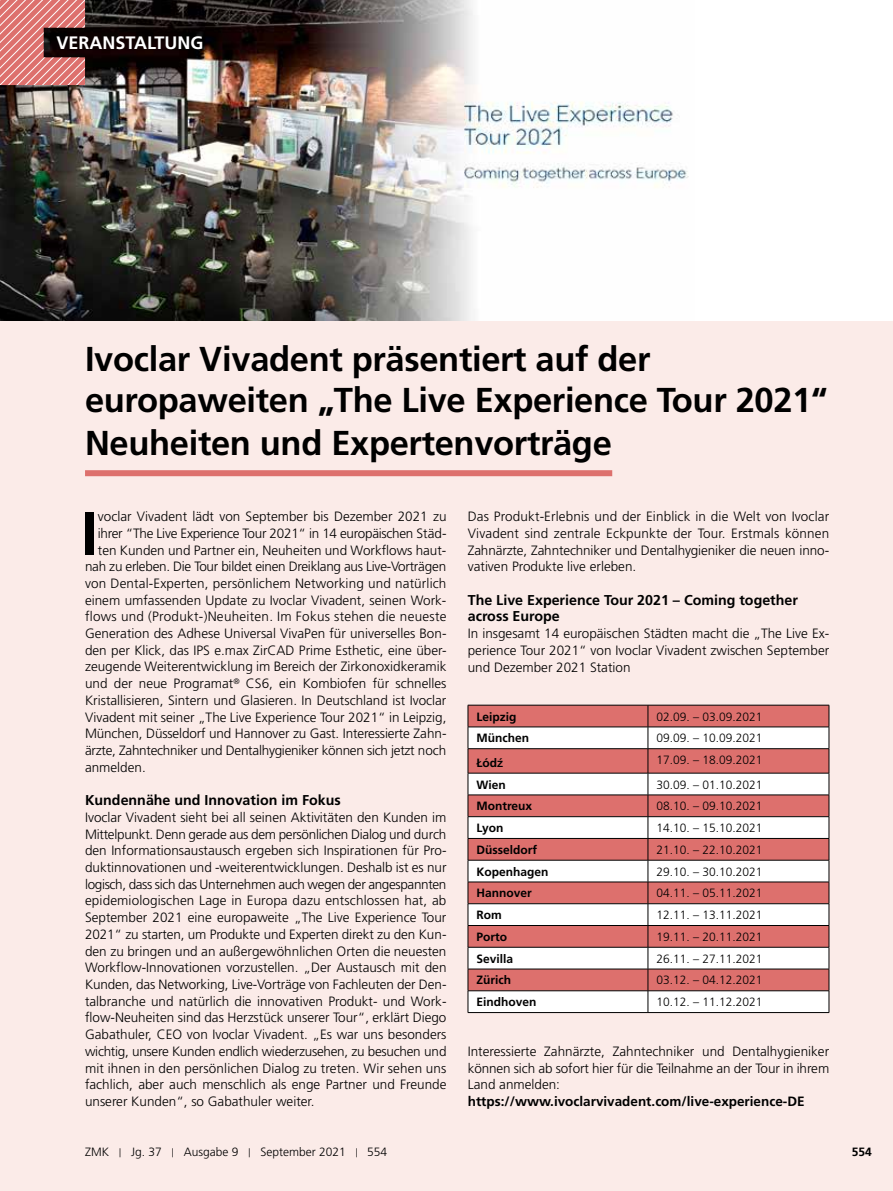
<style>
.page{position:relative;width:893px;height:1191px;background:#fbebe8}
.page>*{position:absolute;margin:0;border:0;box-sizing:border-box;transform-origin:0 0}
.t1{font:700 61.35px "Frutiger";color:#000}
.t2{font:700 34.5px/42.3px "Frutiger";letter-spacing:-.01em;color:#000}
.t3{font:700 18px "Frutiger";color:#fff}
.t4{font:700 14.25px/16.6px "Frutiger";color:#000}
.t5{font:300 13.5px/16.6px "Frutiger";color:#000;text-align:justify}
.t6{font:300 13.5px "Frutiger";letter-spacing:-.02em;color:#000}
.t7{font:300 13.5px "Frutiger";letter-spacing:.02em;color:#000}
.t8{font:700 13.5px "Frutiger";color:#000}
.t9{font:300 12px "Frutiger";color:#000}
.t10{font:700 12px "Frutiger";color:#000}
.s1{font-size:9px}
.s2{font-family:"Helvetica Neue";font-weight:500}
</style>
<div class="page">
<div style="left:0;top:0;width:893px;height:320px;background:#fff"></div>
<img style="left:0;top:0;width:689px;height:320px">
<div style="left:85px;top:470px;width:527px;height:6px;background:#dd706d"></div>
<svg style="left:0;top:0;width:85px;height:85px;background:#be716f"></svg>
<div style="left:469px;top:706px;width:360px;height:20px;background:#dd706d"></div>
<svg style="left:469px;top:727px;width:360px;height:285px;background:#ebb8b7"></svg>
<hr style="left:468px;top:705px;width:180px;height:1px;background:#000">
<hr style="left:648px;top:705px;width:181px;height:1px;background:#000">
<hr style="left:468px;top:726px;width:180px;height:1px;background:#000">
<hr style="left:648px;top:726px;width:181px;height:1px;background:#000">
<hr style="left:468px;top:748px;width:180px;height:1px;background:#000">
<hr style="left:648px;top:748px;width:181px;height:1px;background:#000">
<hr style="left:468px;top:773px;width:180px;height:1px;background:#000">
<hr style="left:648px;top:773px;width:181px;height:1px;background:#000">
<hr style="left:468px;top:794px;width:180px;height:1px;background:#000">
<hr style="left:648px;top:794px;width:181px;height:1px;background:#000">
<hr style="left:468px;top:816px;width:180px;height:1px;background:#000">
<hr style="left:648px;top:816px;width:181px;height:1px;background:#000">
<hr style="left:468px;top:838px;width:180px;height:1px;background:#000">
<hr style="left:648px;top:838px;width:181px;height:1px;background:#000">
<hr style="left:468px;top:860px;width:180px;height:1px;background:#000">
<hr style="left:648px;top:860px;width:181px;height:1px;background:#000">
<hr style="left:468px;top:881px;width:180px;height:1px;background:#000">
<hr style="left:648px;top:881px;width:181px;height:1px;background:#000">
<hr style="left:468px;top:903px;width:180px;height:1px;background:#000">
<hr style="left:648px;top:903px;width:181px;height:1px;background:#000">
<hr style="left:468px;top:925px;width:180px;height:1px;background:#000">
<hr style="left:648px;top:925px;width:181px;height:1px;background:#000">
<hr style="left:468px;top:947px;width:180px;height:1px;background:#000">
<hr style="left:648px;top:947px;width:181px;height:1px;background:#000">
<hr style="left:468px;top:968px;width:180px;height:1px;background:#000">
<hr style="left:648px;top:968px;width:181px;height:1px;background:#000">
<hr style="left:468px;top:990px;width:180px;height:1px;background:#000">
<svg style="left:468px;top:705px;width:1px;height:307px"></svg>
<hr style="left:648px;top:990px;width:181px;height:1px;background:#000">
<svg style="left:648px;top:705px;width:1px;height:307px"></svg>
<svg style="left:829px;top:705px;width:1px;height:307px"></svg>
<hr style="left:468px;top:1012px;width:180px;height:1px;background:#000">
<hr style="left:648px;top:1012px;width:181px;height:1px;background:#000">
<h3 class="t3" style="left:56px;top:32px;width:148px">VERANSTALTUNG</h3>
<h2 class="t2" style="left:85px;top:338px;width:744px">Ivoclar Vivadent präsentiert auf der europaweiten „The Live Experience Tour 2021“<br>Neuheiten und Expertenvorträge</h2>
<h1 class="t1" style="left:81px;top:497px;width:19px">I</h1>
<p class="t5" style="left:98px;top:508px;width:350px">voclar Vivadent lädt von September bis Dezember 2021 zu</p>
<p class="t5" style="left:468px;top:508px;width:363px">Das Produkt-Erlebnis und der Einblick in die Welt von Ivoclar Vivadent sind zentrale Eckpunkte der Tour. Erstmals können Zahnärzte, Zahntechniker und Dentalhygieniker die neuen inno&shy;vativen Produkte live erleben.</p>
<p class="t4" style="left:468px;top:591px;width:332px">The Live Experience Tour 2021 – Coming together across Europe</p>
<p class="t5" style="left:468px;top:625px;width:363px">In insgesamt 14 europäischen Städten macht die „The Live Ex&shy;perience Tour 2021“ von Ivoclar Vivadent zwischen September und Dezember 2021 Station</p>
<p class="t6" style="left:98px;top:525px;width:350px">ihrer “The Live Experience Tour 2021“ in 14 europäischen Städ-</p>
<p class="t5" style="left:98px;top:542px;width:350px">ten Kunden und Partner ein, Neuheiten und Workflows haut-</p>
<p class="t6" style="left:85px;top:559px;width:363px">nah zu erleben. Die Tour bildet einen Dreiklang aus Live-Vorträgen</p>
<p class="t5" style="left:85px;top:575px;width:363px">von Dental-Experten, persönlichem Networking und natürlich</p>
<p class="t5" style="left:85px;top:592px;width:363px">einem umfassenden Update zu Ivoclar Vivadent, seinen Work-</p>
<p class="t7" style="left:85px;top:609px;width:363px">flows und (Produkt-)Neuheiten. Im Fokus stehen die neueste</p>
<p class="t5" style="left:85px;top:625px;width:363px">Generation des Adhese Universal VivaPen für universelles Bon-</p>
<p class="t5" style="left:85px;top:642px;width:363px">den per Klick, das IPS e.max ZirCAD Prime Esthetic, eine über-</p>
<p class="t5" style="left:85px;top:658px;width:363px">zeugende Weiterentwicklung im Bereich der Zirkonoxidkeramik</p>
<p class="t5" style="left:85px;top:675px;width:363px">und der neue Programat<sup>®</sup> CS6, ein Kombiofen für schnelles</p>
<p class="t5" style="left:85px;top:692px;width:363px">Kristallisieren, Sintern und Glasieren. In Deutschland ist Ivoclar</p>
<p class="t5" style="left:85px;top:709px;width:363px">Vivadent mit seiner „The Live Experience Tour 2021“ in Leipzig,</p>
<p class="t5" style="left:85px;top:725px;width:363px">München, Düsseldorf und Hannover zu Gast. Interessierte Zahn-</p>
<p class="t6" style="left:85px;top:742px;width:363px">ärzte, Zahntechniker und Dentalhygieniker können sich jetzt noch</p>
<p class="t5" style="left:85px;top:759px;width:62px">anmelden.</p>
<p class="t4" style="left:85px;top:792px;width:257px">Kundennähe und Innovation im Fokus</p>
<p class="t5" style="left:85px;top:809px;width:363px">Ivoclar Vivadent sieht bei all seinen Aktivitäten den Kunden im Mittelpunkt. Denn gerade aus dem persönlichen Dialog und durch den Informationsaustausch ergeben sich Inspirationen für Pro&shy;duktinnovationen und -weiterentwicklungen. Deshalb ist es nur logisch, dass sich das Unternehmen auch wegen der angespannten epidemiologischen Lage in Europa dazu entschlossen hat, ab September 2021 eine europaweite „The Live Experience Tour 2021“ zu starten, um Produkte und Experten direkt zu den Kun&shy;den zu bringen und an außergewöhnlichen Orten die neuesten Workflow-Innovationen vorzustellen. „Der Austausch mit den Kunden, das Networking, Live-Vorträge von Fachleuten der Den&shy;talbranche und natürlich die innovativen Produkt- und Work&shy;flow-Neuheiten sind das Herzstück unserer Tour“, erklärt Diego Gabathuler, CEO von Ivoclar Vivadent. „Es war uns besonders wichtig, unsere Kunden endlich wiederzusehen, zu besuchen und mit ihnen in den persönlichen Dialog zu treten. Wir sehen uns fachlich, aber auch menschlich als enge Partner und Freunde unserer Kunden“, so Gabathuler weiter.</p>
<p class="t9" style="left:85px;top:1145px;width:303px">ZMK <span class="s1">|</span> Jg. 37 <span class="s1">|</span> Ausgabe 9 <span class="s1">|</span> September 2021 <span class="s1">|</span> 554</p>
<p class="t10" style="left:852px;top:1145px;width:22px">554</p>
<p class="t10" style="left:476px;top:709px;width:42px">Leipzig</p>
<p class="t9" style="left:656px;top:709px;width:108px">02.09. – 03.09.2021</p>
<p class="t10" style="left:476px;top:731px;width:54px">München</p>
<p class="t9" style="left:656px;top:731px;width:108px">09.09. – 10.09.2021</p>
<p class="t10" style="left:476px;top:755px;width:28px">Łód<span class="s2">ź</span></p>
<p class="t9" style="left:656px;top:753px;width:108px">17.09. – 18.09.2021</p>
<p class="t10" style="left:476px;top:777px;width:31px">Wien</p>
<p class="t9" style="left:656px;top:777px;width:108px">30.09. – 01.10.2021</p>
<p class="t10" style="left:476px;top:799px;width:57px">Montreux</p>
<p class="t9" style="left:656px;top:799px;width:108px">08.10. – 09.10.2021</p>
<p class="t10" style="left:476px;top:821px;width:28px">Lyon</p>
<p class="t9" style="left:656px;top:821px;width:108px">14.10. – 15.10.2021</p>
<p class="t10" style="left:476px;top:842px;width:62px">Düsseldorf</p>
<p class="t9" style="left:656px;top:843px;width:108px">21.10. – 22.10.2021</p>
<p class="t10" style="left:476px;top:864px;width:74px">Kopenhagen</p>
<p class="t9" style="left:656px;top:864px;width:108px">29.10. – 30.10.2021</p>
<p class="t10" style="left:476px;top:886px;width:57px">Hannover</p>
<p class="t9" style="left:656px;top:886px;width:108px">04.11. – 05.11.2021</p>
<p class="t10" style="left:476px;top:908px;width:27px">Rom</p>
<p class="t9" style="left:656px;top:908px;width:108px">12.11. – 13.11.2021</p>
<p class="t10" style="left:476px;top:929px;width:32px">Porto</p>
<p class="t9" style="left:656px;top:930px;width:108px">19.11. – 20.11.2021</p>
<p class="t10" style="left:476px;top:951px;width:38px">Sevilla</p>
<p class="t9" style="left:656px;top:951px;width:108px">26.11. – 27.11.2021</p>
<p class="t10" style="left:476px;top:973px;width:36px">Zürich</p>
<p class="t9" style="left:656px;top:973px;width:108px">03.12. – 04.12.2021</p>
<p class="t10" style="left:476px;top:995px;width:62px">Eindhoven</p>
<p class="t9" style="left:656px;top:995px;width:108px">10.12. – 11.12.2021</p>
<p class="t5" style="left:468px;top:1043px;width:363px">Interessierte Zahnärzte, Zahntechniker und Dentalhygieniker können sich ab sofort hier für die Teilnahme an der Tour in ihrem Land anmelden:</p>
<p class="t8" style="left:468px;top:1093px;width:338px">https://www.ivoclarvivadent.com/live-experience-DE</p>
</div>
